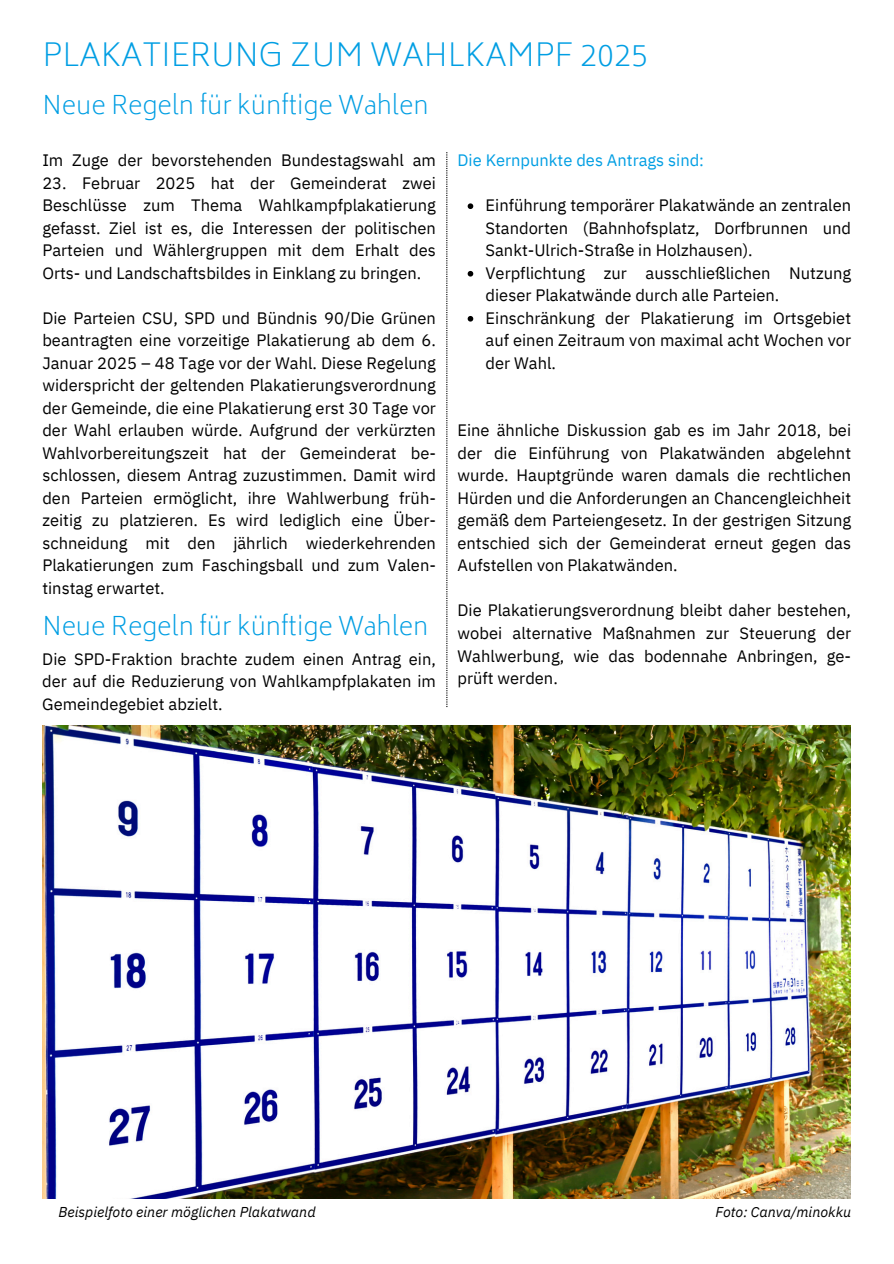
<style>
.page{position:relative;width:894px;height:1264px;background:#fff}
.page>*{position:absolute;margin:0;border:0;box-sizing:border-box;transform-origin:0 0}
.t1{font:200 30.9px "Biryani";color:#009ee3}
.t2{font:200 24.9px "Biryani";color:#009ee3}
.t3{font:16.5px/22.5px "IBM Plex Sans";color:#000;text-align:justify}
.t4{font:16.5px "IBM Plex Sans";color:#009ee3}
.t5{font:italic 14.25px "IBM Plex Sans";color:#000}
</style>
<div class="page">
<svg style="left:446px;top:152px;width:1px;height:555px"></svg>
<img style="left:42px;top:725px;width:808px;height:473px">
<svg style="left:467px;top:203px;width:6px;height:6px"></svg>
<svg style="left:467px;top:271px;width:6px;height:5px"></svg>
<svg style="left:467px;top:316px;width:6px;height:5px"></svg>
<h1 class="t1" style="left:43px;top:38px;width:607px">PLAKATIERUNG ZUM WAHLKAMPF 2025</h1>
<h2 class="t2" style="left:43px;top:91px;width:387px">Neue Regeln für künftige Wahlen</h2>
<h3 class="t3" style="left:42px;top:149px;width:395px">Im Zuge der bevorstehenden Bundestagswahl am</h3>
<h3 class="t3" style="left:42px;top:171px;width:395px">23. Februar 2025 hat der Gemeinderat zwei Beschlüsse zum Thema Wahlkampfplakatierung gefasst. Ziel ist es, die Interessen der politischen Parteien und Wählergruppen mit dem Erhalt des Orts- und Landschaftsbildes in Einklang zu bringen.</h3>
<p class="t3" style="left:42px;top:306px;width:395px">Die Parteien CSU, SPD und Bündnis 90/Die Grünen beantragten eine vorzeitige Plakatierung ab dem 6.<br>Januar 2025 – 48 Tage vor der Wahl. Diese Regelung widerspricht der geltenden Plakatierungsverordnung der Gemeinde, die eine Plakatierung erst 30 Tage vor der Wahl erlauben würde. Aufgrund der verkürzten Wahlvorbereitungszeit hat der Gemeinderat be&shy;schlossen, diesem Antrag zuzustimmen. Damit wird den Parteien ermöglicht, ihre Wahlwerbung früh&shy;zeitig zu platzieren. Es wird lediglich eine Über&shy;schneidung mit den jährlich wiederkehrenden Plakatierungen zum Faschingsball und zum Valen&shy;tinstag erwartet.</p>
<p class="t4" style="left:457px;top:149px;width:248px">Die Kernpunkte des Antrags sind:</p>
<h3 class="t3" style="left:485px;top:194px;width:367px">Einführung temporärer Plakatwände an zentralen Standorten (Bahnhofsplatz, Dorfbrunnen und Sankt-Ulrich-Straße in Holzhausen).</h3>
<p class="t3" style="left:485px;top:261px;width:367px">Verpflichtung zur ausschließlichen Nutzung dieser Plakatwände durch alle Parteien.</p>
<p class="t3" style="left:485px;top:306px;width:367px">Einschränkung der Plakatierung im Ortsgebiet auf einen Zeitraum von maximal acht Wochen vor der Wahl.</p>
<p class="t3" style="left:457px;top:419px;width:395px">Eine ähnliche Diskussion gab es im Jahr 2018, bei der die Einführung von Plakatwänden abgelehnt wurde. Hauptgründe waren damals die rechtlichen Hürden und die Anforderungen an Chancengleichheit gemäß dem Parteiengesetz. In der gestrigen Sitzung entschied sich der Gemeinderat erneut gegen das Aufstellen von Plakatwänden.</p>
<h3 class="t3" style="left:457px;top:599px;width:395px">Die Plakatierungsverordnung bleibt daher bestehen, wobei alternative Maßnahmen zur Steuerung der Wahlwerbung, wie das bodennahe Anbringen, ge&shy;prüft werden.</h3>
<p class="t2" style="left:42px;top:611px;width:387px">Neue Regeln für künftige Wahlen</p>
<p class="t3" style="left:42px;top:647px;width:395px">Die SPD-Fraktion brachte zudem einen Antrag ein, der auf die Reduzierung von Wahlkampfplakaten im Gemeindegebiet abzielt.</p>
<p class="t5" style="left:58px;top:1202px;width:258px">Beispielfoto einer möglichen Plakatwand</p>
<h2 class="t5" style="left:715px;top:1202px;width:137px">Foto: Canva/minokku</h2>
</div>
